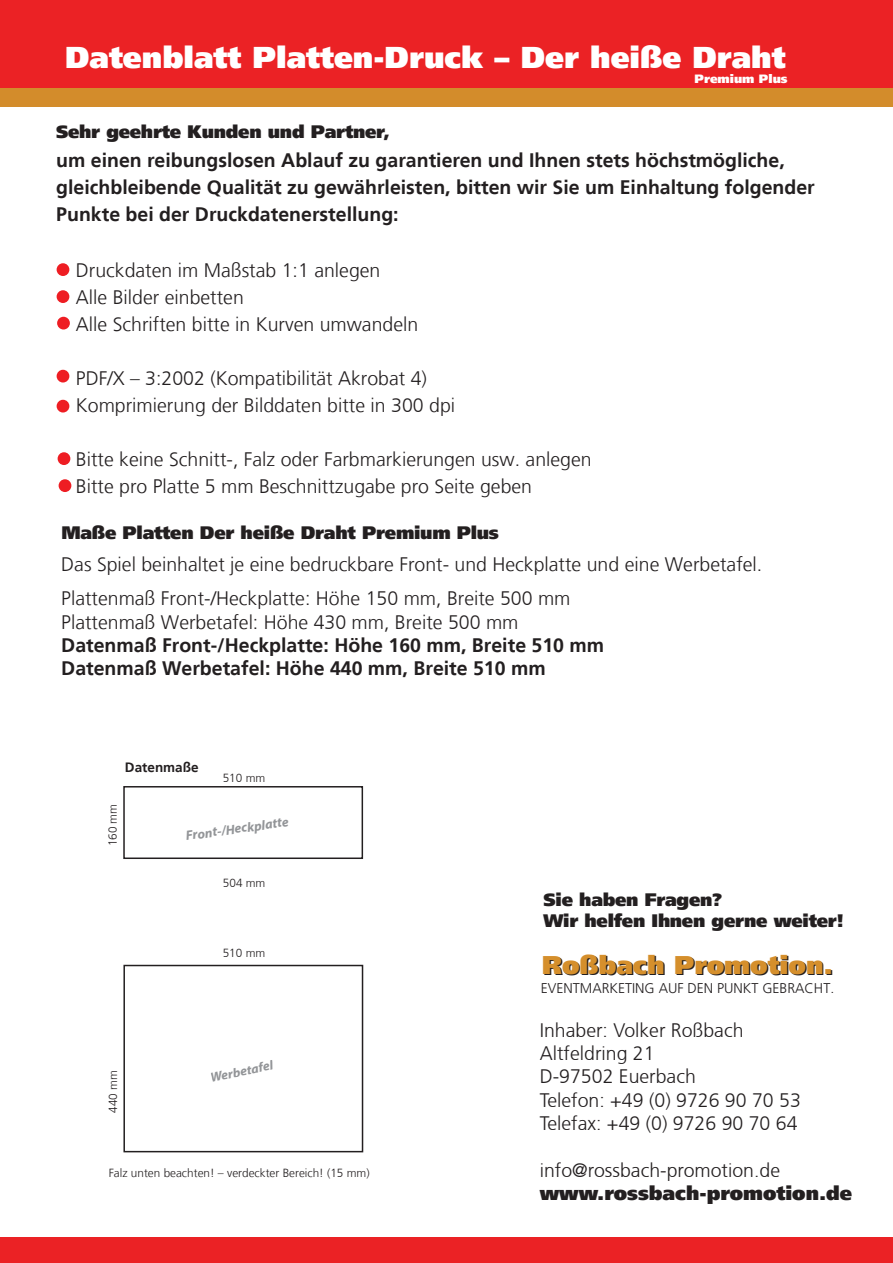
<style>
.page{position:relative;width:893px;height:1263px;background:#fff}
.page>*{position:absolute;margin:0;border:0;box-sizing:border-box;transform-origin:0 0}
.t1{font:900 30px "Frutiger LT";color:#fff}
.t2{font:900 25.5px "Frutiger LT";color:#231f20}
.t3{font:300 19.5px/27px "Frutiger LT";color:#231f20}
.t4{font:700 19.5px/27px "Frutiger LT";color:#231f20}
.t5{font:300 19.5px/23.4px "Frutiger CE";color:#231f20}
.t6{font:900 19.5px "Frutiger LT";color:#231f20}
.t7{font:900 18px/21.6px "Frutiger LT";letter-spacing:-.015em;color:#231f20}
.t8{font:300 14.1px "Frutiger LT";color:#231f20}
.t9{font:italic 700 13.5px "Myriad Pro";color:#939598}
.t10{font:700 13.5px "Frutiger LT";color:#231f20}
.t11{font:900 12px "Frutiger LT";color:#fff}
.t12{font:300 11.7px "Frutiger LT";color:#231f20}
.s1{color:#d58f2c}
</style>
<div class="page">
<div style="left:0;top:0;width:893px;height:89px;background:#eb2225"></div>
<div style="left:0;top:88px;width:893px;height:19px;background:#d38c2b"></div>
<div style="left:57px;top:370px;width:12px;height:12px;background:#ee1d23;border-radius:50%"></div>
<div style="left:57px;top:400px;width:12px;height:12px;background:#ee1d23;border-radius:50%"></div>
<div style="left:57px;top:263px;width:12px;height:13px;background:#ee1d23;border-radius:50%"></div>
<div style="left:57px;top:290px;width:12px;height:13px;background:#ee1d23;border-radius:50%"></div>
<div style="left:57px;top:317px;width:13px;height:12px;background:#ee1d23;border-radius:50%"></div>
<div style="left:0;top:1237px;width:893px;height:26px;background:#eb2225"></div>
<div style="left:58px;top:452px;width:12px;height:13px;background:#ee1d23;border-radius:50%"></div>
<div style="left:59px;top:479px;width:12px;height:13px;background:#ee1d23;border-radius:50%"></div>
<div style="left:123px;top:786px;width:240px;height:73px;background:#fff;border:2px solid #231f20"></div>
<div style="left:123px;top:965px;width:240px;height:187px;background:#fff;border:2px solid #231f20"></div>
<h1 class="t1" style="left:65px;top:39px;width:722px">Datenblatt Platten-Druck – Der heiße Draht</h1>
<p class="t7" style="left:56px;top:121px;width:335px">Sehr geehrte Kunden und Partner,</p>
<p class="t11" style="left:694px;top:71px;width:95px">Premium Plus</p>
<p class="t4" style="left:56px;top:146px;width:760px">um einen reibungslosen Ablauf zu garantieren und Ihnen stets höchstmögliche, gleichbleibende Qualität zu gewährleisten, bitten wir Sie um Einhaltung folgender<br>Punkte bei der Druckdatenerstellung:</p>
<p class="t3" style="left:76px;top:257px;width:344px">Druckdaten im Maßstab 1:1 anlegen<br>Alle Bilder einbetten<br>Alle Schriften bitte in Kurven umwandeln</p>
<p class="t3" style="left:76px;top:365px;width:381px">PDF/X – 3:2002 (Kompatibilität Akrobat 4)<br>Komprimierung der Bilddaten bitte in 300 dpi</p>
<p class="t3" style="left:76px;top:446px;width:517px">Bitte keine Schnitt-, Falz oder Farbmarkierungen usw. anlegen<br>Bitte pro Platte 5 mm Beschnittzugabe pro Seite geben</p>
<p class="t7" style="left:62px;top:522px;width:439px">Maße Platten Der heiße Draht Premium Plus</p>
<p class="t3" style="left:61px;top:547px;width:703px;line-height:34.5px">Das Spiel beinhaltet je eine bedruckbare Front- und Heckplatte und eine Werbetafel.<br>Plattenmaß Front-/Heckplatte: Höhe 150 mm, Breite 500 mm</p>
<p class="t3" style="left:61px;top:609px;width:459px">Plattenmaß Werbetafel: Höhe 430 mm, Breite 500 mm</p>
<p class="t4" style="left:61px;top:633px;width:544px;line-height:23.4px">Datenmaß Front-/Heckplatte: Höhe 160 mm, Breite 510 mm<br>Datenmaß Werbetafel: Höhe 440 mm, Breite 510 mm</p>
<p class="t12" style="left:106px;top:846px;width:44px;rotate:-90deg">160 mm</p>
<p class="t10" style="left:125px;top:759px;width:75px">Datenmaße</p>
<p class="t12" style="left:223px;top:772px;width:44px">510 mm</p>
<p class="t9" style="left:185px;top:827px;width:105px;rotate:-8deg">Front-/Heckplatte</p>
<p class="t12" style="left:223px;top:876px;width:44px">504 mm</p>
<p class="t12" style="left:223px;top:946px;width:44px">510 mm</p>
<p class="t12" style="left:106px;top:1113px;width:44px;rotate:-90deg">440 mm</p>
<p class="t9" style="left:209px;top:1069px;width:66px;rotate:-12deg">Werbetafel</p>
<p class="t12" style="left:109px;top:1166px;width:262px">Falz unten beachten! – verdeckter Bereich! (15 mm)</p>
<p class="t7" style="left:544px;top:888px;width:302px">Sie haben Fragen?<br>Wir helfen Ihnen gerne weiter!</p>
<h2 class="t2" style="left:543px;top:951px;width:292px">Roßbach P<span class="s1">r</span>omotion.</h2>
<p class="t8" style="left:541px;top:980px;width:295px">EVENTMARKETING AUF DEN PUNKT GEBRACHT.</p>
<p class="t5" style="left:540px;top:1018px;width:263px">Inhaber: Volker Roßbach<br>Altfeldring 21<br>D-97502 Euerbach<br>Telefon: +49 (0) 9726 90 70 53<br>Telefax: +49 (0) 9726 90 70 64</p>
<p class="t5" style="left:540px;top:1158px;width:242px">info@rossbach-promotion.de</p>
<p class="t6" style="left:540px;top:1182px;width:314px">www.rossbach-promotion.de</p>
</div>
